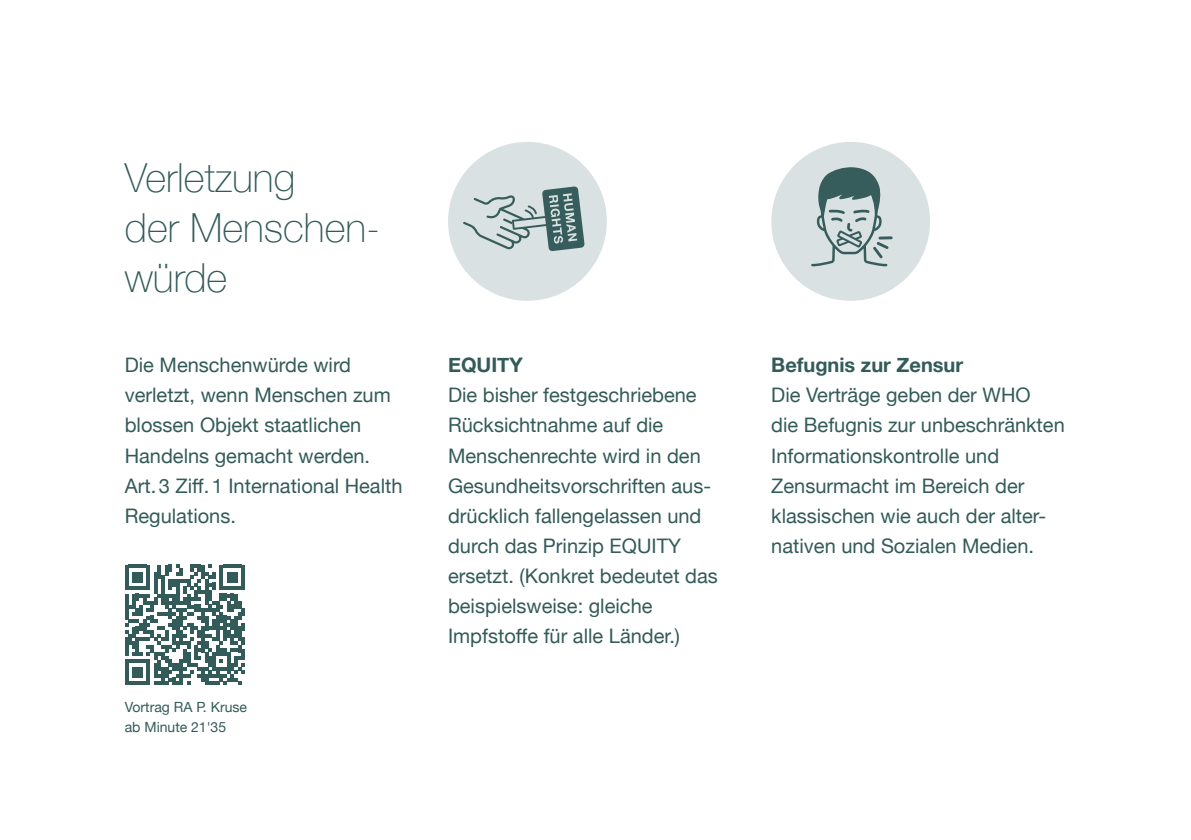
<style>
.page{position:relative;width:1191px;height:840px;background:#fff}
.page>*{position:absolute;margin:0;border:0;box-sizing:border-box;transform-origin:0 0}
.t1{font:100 40px/50px "Helvetica Neue";color:#335b59}
.t2{font:20px/30px "Helvetica Neue";color:#335b59}
.t3{font:700 20px "Helvetica Neue";color:#335b59}
.t4{font:14px/20px "Helvetica Neue";color:#335b59}
</style>
<div class="page">
<div style="left:771px;top:142px;width:159px;height:158px;background:#dae1e2;border-radius:50%"></div>
<svg style="left:811px;top:167px;width:81px;height:99px"></svg>
<div style="left:448px;top:142px;width:159px;height:158px;background:#dae1e2;border-radius:50%"></div>
<svg style="left:463px;top:186px;width:121px;height:65px"></svg>
<svg style="left:125px;top:564px;width:120px;height:120px"></svg>
<h1 class="t1" style="left:125px;top:151px;width:257px">Verletzung<br>der Menschen&shy;würde</h1>
<p class="t2" style="left:125px;top:351px;width:279px">Die Menschenwürde wird verletzt, wenn Menschen zum blossen Objekt staatlichen<br>Handelns gemacht werden.<br>Art.3 Ziff.1 International Health<br>Regulations.</p>
<p class="t4" style="left:125px;top:697px;width:124px">Vortrag RA P. Kruse ab Minute 21'35</p>
<p class="t3" style="left:448px;top:349px;width:76px">EQUITY</p>
<p class="t2" style="left:448px;top:381px;width:271px">Die bisher festgeschriebene<br>Rücksichtnahme auf die<br>Menschenrechte wird in den<br>Gesundheitsvorschriften aus&shy;drücklich fallengelassen und durch das Prinzip EQUITY ersetzt. (Konkret bedeutet das beispielsweise: gleiche<br>Impfstoffe für alle Länder.)</p>
<p class="t3" style="left:771px;top:349px;width:193px">Befugnis zur Zensur</p>
<p class="t2" style="left:771px;top:381px;width:295px">Die Verträge geben der WHO<br>die Befugnis zur unbeschränkten<br>Informationskontrolle und<br>Zensurmacht im Bereich der klassischen wie auch der alter&shy;nativen und Sozialen Medien.</p>
</div>
